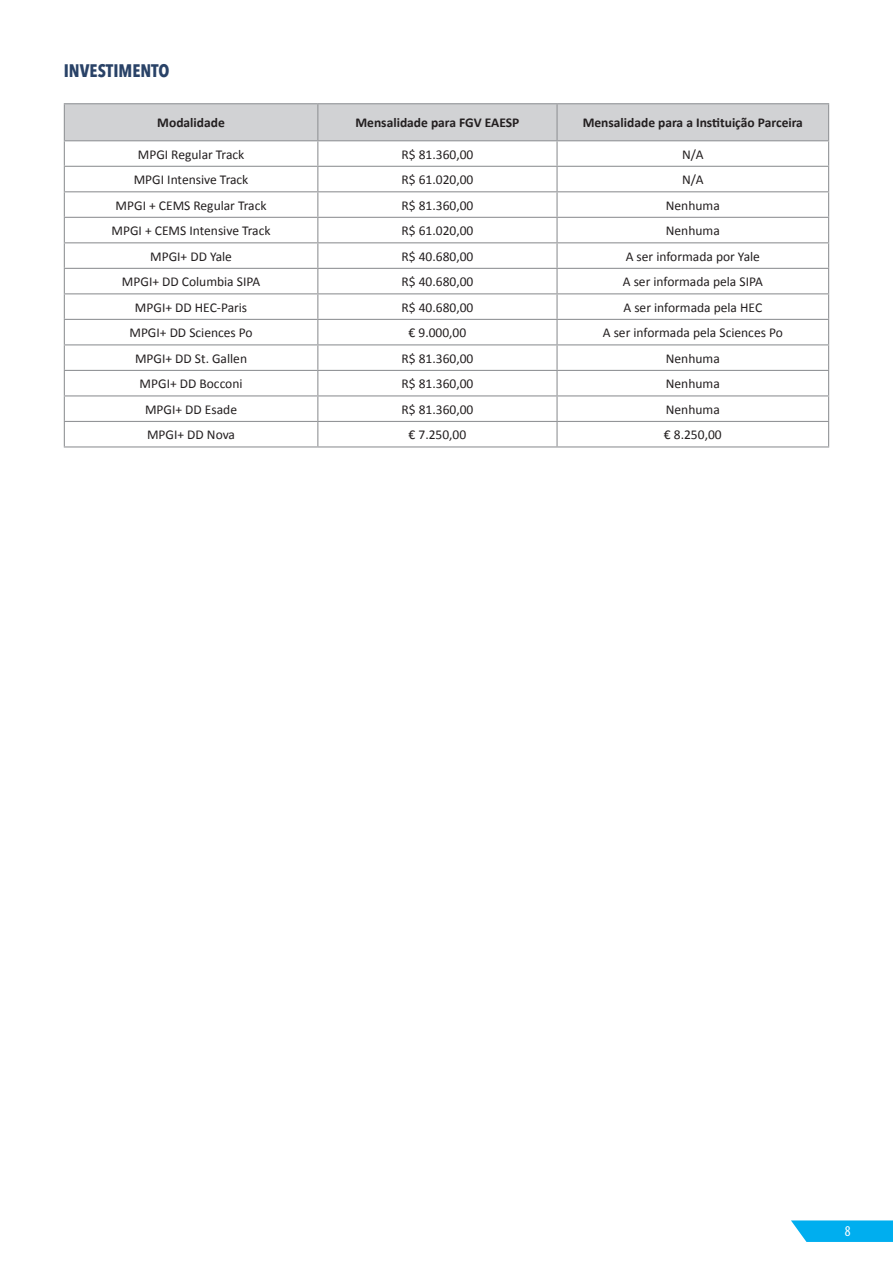
<style>
.page{position:relative;width:893px;height:1263px;background:#fff}
.page>*{position:absolute;margin:0;border:0;box-sizing:border-box;transform-origin:0 0}
.TITULO_blue{font:700 condensed 18px "Avenir Next LT Pro";color:#294267}
.t1{font:condensed 15px "Myriad Pro";color:#fff}
.tabela{font:13.5px "Calibri";color:#231f20}
.tabela-2{font:700 13.5px "Calibri";color:#231f20}
</style>
<div class="page">
<svg style="left:791px;top:1220px;width:102px;height:22px"></svg>
<hr style="left:64px;top:103px;width:254px;height:1px;background:#939598">
<hr style="left:318px;top:103px;width:239px;height:1px;background:#939598">
<hr style="left:557px;top:103px;width:272px;height:1px;background:#939598">
<svg style="left:64px;top:104px;width:765px;height:342px"></svg>
<hr style="left:64px;top:446px;width:254px;height:1px;background:#939598">
<hr style="left:318px;top:446px;width:239px;height:1px;background:#939598">
<hr style="left:557px;top:446px;width:272px;height:1px;background:#939598">
<p class="TITULO_blue" style="left:64px;top:60px;width:107px">INVESTIMENTO</p>
<p class="tabela-2" style="left:157px;top:114px;width:69px">Modalidade</p>
<p class="tabela-2" style="left:355px;top:114px;width:165px">Mensalidade para FGV EAESP</p>
<p class="tabela-2" style="left:583px;top:114px;width:222px">Mensalidade para a Instituição Parceira</p>
<p class="tabela" style="left:138px;top:146px;width:108px">MPGI Regular Track</p>
<p class="tabela" style="left:401px;top:146px;width:73px">R$ 81.360,00</p>
<p class="tabela" style="left:682px;top:146px;width:23px">N/A</p>
<p class="tabela" style="left:134px;top:171px;width:116px">MPGI Intensive Track</p>
<p class="tabela" style="left:401px;top:171px;width:73px">R$ 61.020,00</p>
<p class="tabela" style="left:682px;top:171px;width:23px">N/A</p>
<p class="tabela" style="left:116px;top:197px;width:152px">MPGI + CEMS Regular Track</p>
<p class="tabela" style="left:401px;top:197px;width:73px">R$ 81.360,00</p>
<p class="tabela" style="left:666px;top:197px;width:55px">Nenhuma</p>
<p class="tabela" style="left:112px;top:222px;width:161px">MPGI + CEMS Intensive Track</p>
<p class="tabela" style="left:401px;top:222px;width:73px">R$ 61.020,00</p>
<p class="tabela" style="left:666px;top:222px;width:55px">Nenhuma</p>
<p class="tabela" style="left:150px;top:248px;width:83px">MPGI+ DD Yale</p>
<p class="tabela" style="left:401px;top:248px;width:73px">R$ 40.680,00</p>
<p class="tabela" style="left:626px;top:248px;width:136px">A ser informada por Yale</p>
<p class="tabela" style="left:122px;top:273px;width:140px">MPGI+ DD Columbia SIPA</p>
<p class="tabela" style="left:401px;top:273px;width:73px">R$ 40.680,00</p>
<p class="tabela" style="left:623px;top:273px;width:142px">A ser informada pela SIPA</p>
<p class="tabela" style="left:135px;top:299px;width:114px">MPGI+ DD HEC-Paris</p>
<p class="tabela" style="left:401px;top:299px;width:73px">R$ 40.680,00</p>
<p class="tabela" style="left:623px;top:299px;width:140px">A ser informada pela HEC</p>
<p class="tabela" style="left:129px;top:324px;width:125px">MPGI+ DD Sciences Po</p>
<p class="tabela" style="left:409px;top:324px;width:59px">€ 9.000,00</p>
<p class="tabela" style="left:603px;top:324px;width:182px">A ser informada pela Sciences Po</p>
<p class="tabela" style="left:135px;top:350px;width:114px">MPGI+ DD St. Gallen</p>
<p class="tabela" style="left:401px;top:350px;width:73px">R$ 81.360,00</p>
<p class="tabela" style="left:666px;top:350px;width:55px">Nenhuma</p>
<p class="tabela" style="left:140px;top:375px;width:104px">MPGI+ DD Bocconi</p>
<p class="tabela" style="left:401px;top:375px;width:73px">R$ 81.360,00</p>
<p class="tabela" style="left:666px;top:375px;width:55px">Nenhuma</p>
<p class="tabela" style="left:145px;top:401px;width:94px">MPGI+ DD Esade</p>
<p class="tabela" style="left:401px;top:401px;width:73px">R$ 81.360,00</p>
<p class="tabela" style="left:666px;top:401px;width:55px">Nenhuma</p>
<p class="tabela" style="left:147px;top:426px;width:90px">MPGI+ DD Nova</p>
<p class="tabela" style="left:409px;top:426px;width:59px">€ 7.250,00</p>
<p class="tabela" style="left:664px;top:426px;width:59px">€ 8.250,00</p>
<p class="t1" style="left:845px;top:1222px;width:7px">8</p>
</div>
